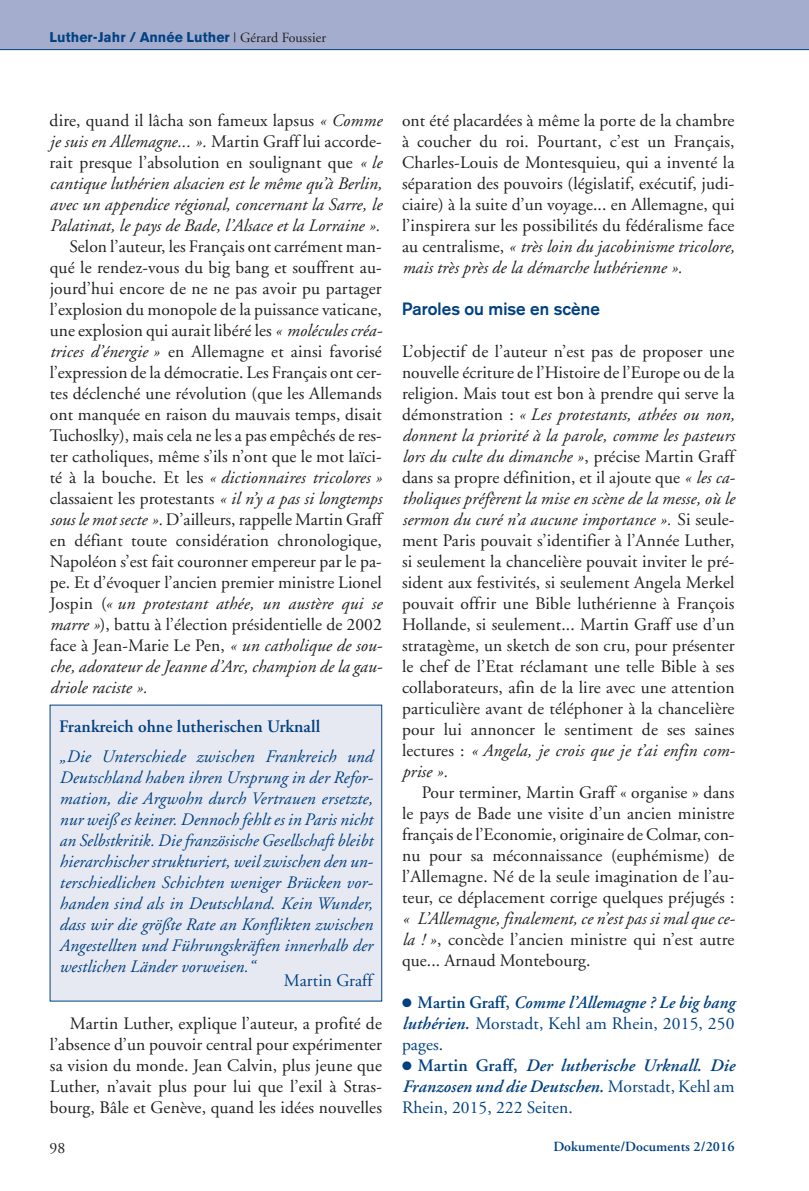
<style>
.page{position:relative;width:809px;height:1191px;background:#fff}
.page>*{position:absolute;margin:0;border:0;box-sizing:border-box;transform-origin:0 0}
.t1{font:17.5px/21px "Adobe Garamond";letter-spacing:.01em;color:#231f20;text-align:justify}
.t2{font:italic 17.5px/21px "Adobe Garamond";letter-spacing:.005em;color:#014181;text-align:justify}
.t3{font:italic 17.5px/21px "Adobe Garamond";letter-spacing:.005em;color:#231f20;text-align:justify}
.t4{font:italic 600 17.5px/21px "Adobe Garamond";letter-spacing:.005em;color:#014181;text-align:justify}
.t5{font:600 17.5px "Adobe Garamond";letter-spacing:.005em;color:#014181}
.t6{font:700 17.5px "Akzidenz Grotesk";letter-spacing:.005em;color:#014181}
.t7{font:17.5px "Adobe Garamond";letter-spacing:.005em;color:#014181}
.t8{font:15.75px "Adobe Garamond";color:#231f20}
.t9{font:700 14px "Akzidenz Grotesk BE";letter-spacing:.005em;color:#014181}
.t10{font:600 14px "Adobe Garamond";letter-spacing:.005em;color:#014181}
.s1{font-family:"Adobe Garamond";font-weight:400;color:#231f20}
.s2{font-style:normal}
.s3{font-style:italic}
.s4{font-weight:400;font-style:normal}
</style>
<div class="page">
<div style="left:0;top:0;width:809px;height:50px;background:#a4adcd"></div>
<hr style="left:0;top:49px;width:809px;height:1px;background:#014181">
<div style="left:50px;top:705px;width:331px;height:295px;background:#e7e9f2"></div>
<p class="t9" style="left:50px;top:32px;width:278px">Luther-Jahr / Année Luther <span class="s1">| Gérard Foussier</span></p>
<p class="t3" style="left:50px;top:112px;width:333px"><span class="s2">dire, quand il lâcha son fameux lapsus</span> « Comme je suis en Allemagne... ». <span class="s2">Martin Graff lui accorde&shy;rait presque l’absolution en soulignant que</span> « le cantique luthérien alsacien est le même qu’à Berlin, avec un appendice régional, concernant la Sarre, le Palatinat, le pays de Bade, l’Alsace et la Lorraine ».</p>
<p class="t1" style="left:50px;top:237px;width:334px;text-indent:20px">Selon l’auteur, les Français ont carrément man&shy;qué le rendez-vous du big bang et souffrent au&shy;jourd’hui encore de ne ne pas avoir pu partager l’explosion du monopole de la puissance vaticane, une explosion qui aurait libéré les <span class="s3">« molécules créa&shy;trices d’énergie »</span> en Allemagne et ainsi favorisé l’expression de la démocratie. Les Français ont cer&shy;tes déclenché une révolution (que les Allemands ont manquée en raison du mauvais temps, disait Tuchoslky), mais cela ne les a pas empêchés de res&shy;ter catholiques, même s’ils n’ont que le mot laïci&shy;té à la bouche. Et les <span class="s3">« dictionnaires tricolores » </span>classaient les protestants <span class="s3">« il n’y a pas si longtemps sous le mot secte ».</span> D’ailleurs, rappelle Martin Graff en défiant toute considération chronologique, Napoléon s’est fait couronner empereur par le pa&shy;pe. Et d’évoquer l’ancien premier ministre Lionel Jospin (<span class="s3">« un protestant athée, un austère qui se marre »</span>), battu à l’élection présidentielle de 2002 face à Jean-Marie Le Pen, <span class="s3">« un catholique de sou&shy;che, adorateur de Jeanne d’Arc, champion de la gau&shy;driole raciste ».</span></p>
<p class="t5" style="left:59px;top:719px;width:262px">Frankreich ohne lutherischen Urknall</p>
<p class="t2" style="left:59px;top:747px;width:315px">„Die Unterschiede zwischen Frankreich und Deutschland haben ihren Ursprung in der Refor&shy;mation, die Argwohn durch Vertrauen ersetzte, nur weiß es keiner. Dennoch fehlt es in Paris nicht an Selbstkritik. Die französische Gesellschaft bleibt hierarchischer strukturiert, weil zwischen den un&shy;terschiedlichen Schichten weniger Brücken vor&shy;handen sind als in Deutschland. Kein Wunder, dass wir die größte Rate an Konflikten zwischen Angestellten und Führungskräften innerhalb der westlichen Länder vorweisen.“</p>
<p class="t7" style="left:284px;top:973px;width:90px">Martin Graff</p>
<p class="t1" style="left:50px;top:1014px;width:333px;text-indent:20px">Martin Luther, explique l’auteur, a profité de l’absence d’un pouvoir central pour expérimenter sa vision du monde. Jean Calvin, plus jeune que Luther, n’avait plus pour lui que l’exil à Stras&shy;bourg, Bâle et Genève, quand les idées nouvelles</p>
<p class="t1" style="left:402px;top:111px;width:334px">ont été placardées à même la porte de la chambre à coucher du roi. Pourtant, c’est un Français, Charles-Louis de Montesquieu, qui a inventé la séparation des pouvoirs (législatif, exécutif, judi&shy;ciaire) à la suite d’un voyage... en Allemagne, qui l’inspirera sur les possibilités du fédéralisme face au centralisme, <span class="s3">« très loin du jacobinisme tricolore, mais très près de la démarche luthérienne ».</span></p>
<p class="t6" style="left:402px;top:303px;width:199px">Paroles ou mise en scène</p>
<p class="t1" style="left:402px;top:342px;width:335px">L’objectif de l’auteur n’est pas de proposer une nouvelle écriture de l’Histoire de l’Europe ou de la religion. Mais tout est bon à prendre qui serve la démonstration : <span class="s3">« Les protestants, athées ou non, donnent la priorité à la parole, comme les pasteurs lors du culte du dimanche »</span>, précise Martin Graff dans sa propre définition, et il ajoute que <span class="s3">« les ca&shy;tholiques préfèrent la mise en scène de la messe, où le sermon du curé n’a aucune importance ».</span> Si seule&shy;ment Paris pouvait s’identifier à l’Année Luther, si seulement la chancelière pouvait inviter le pré&shy;sident aux festivités, si seulement Angela Merkel pouvait offrir une Bible luthérienne à François Hollande, si seulement... Martin Graff use d’un stratagème, un sketch de son cru, pour présenter le chef de l’Etat réclamant une telle Bible à ses collaborateurs, afin de la lire avec une attention particulière avant de téléphoner à la chancelière pour lui annoncer le sentiment de ses saines lectures : <span class="s3">« Angela, je crois que je t’ai enfin com&shy;prise ».</span></p>
<p class="t1" style="left:402px;top:783px;width:334px;text-indent:20px">Pour terminer, Martin Graff « organise » dans le pays de Bade une visite d’un ancien ministre français de l’Economie, originaire de Colmar, con&shy;nu pour sa méconnaissance (euphémisme) de l’Allemagne. Né de la seule imagination de l’au&shy;teur, ce déplacement corrige quelques préjugés :</p>
<p class="t1" style="left:402px;top:909px;width:335px"><span class="s3">« L’Allemagne, finalement, ce n’est pas si mal que ce&shy;la ! »</span>, concède l’ancien ministre qui n’est autre que... Arnaud Montebourg.</p>
<p class="t4" style="left:402px;top:993px;width:334px">● <span class="s2">Martin Graff,</span> Comme l’Allemagne ? Le big bang luthérien. <span class="s4">Morstadt, Kehl am Rhein, 2015, 250 pages.</span></p>
<p class="t4" style="left:402px;top:1056px;width:334px">● <span class="s2">Martin Graff,</span> Der lutherische Urknall. Die Franzosen und die Deutschen. <span class="s4">Morstadt, Kehl am Rhein, 2015, 222 Seiten.</span></p>
<p class="t8" style="left:50px;top:1141px;width:17px">98</p>
<p class="t10" style="left:553px;top:1141px;width:183px">Dokumente/Documents 2/2016</p>
</div>
